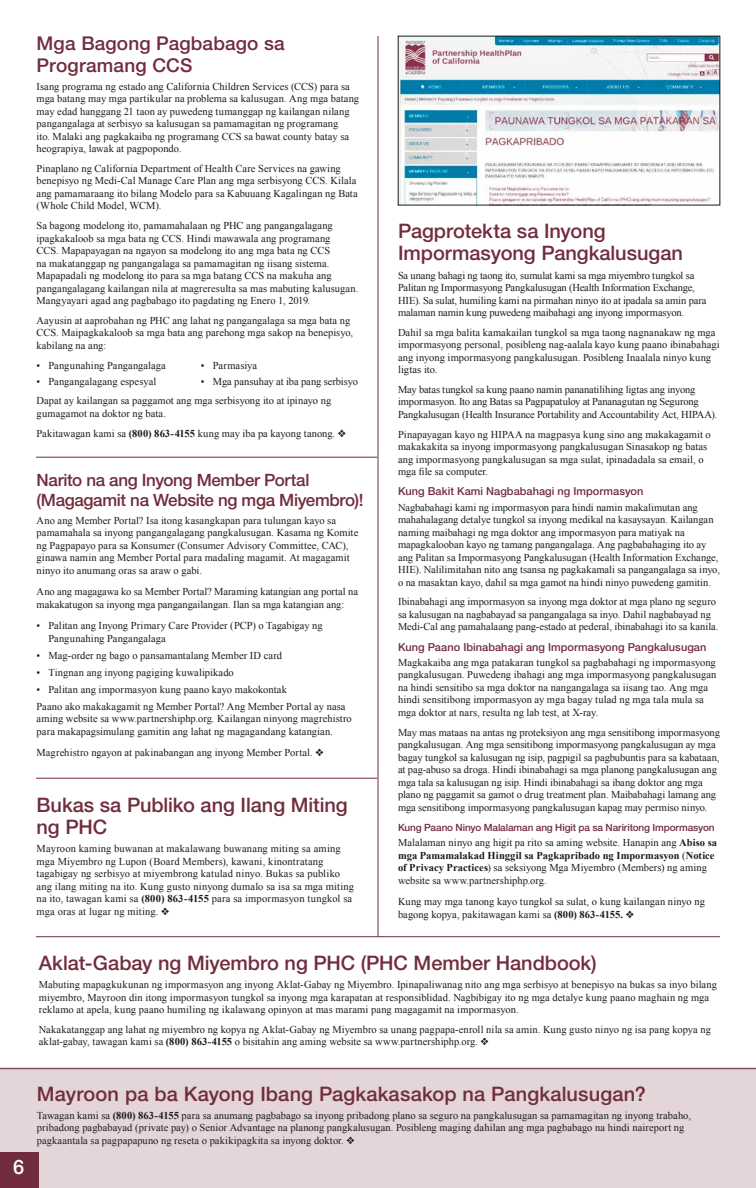
<style>
.page{position:relative;width:756px;height:1188px;background:#fff}
.page>*{position:absolute;margin:0;border:0;box-sizing:border-box;transform-origin:0 0}
.t1{font:500 20px/22px "Helvetica Neue LT Std";color:#712d3d}
.t2{font:500 20px "Helvetica Neue LT Std";color:#fff}
.t3{font:500 19px/22px "Helvetica Neue LT Std";letter-spacing:.01em;color:#712d3d}
.t4{font:500 17px/20px "Helvetica Neue LT Std";letter-spacing:-.02em;color:#712d3d}
.t5{font:500 11px "Helvetica Neue LT Std";letter-spacing:.005em;color:#712d3d}
.t6{font:10.5px/12.5px "Times New Roman";color:#1c1b1b}
.t7{font:500 10px "Helvetica Neue LT Std";letter-spacing:-.01em;color:#712d3d}
.s1{font-weight:700}
</style>
<div class="page">
<div style="left:0;top:1068px;width:756px;height:120px;background:#e3d5d8"></div>
<div style="left:0;top:1152px;width:38px;height:36px;background:#712d3d"></div>
<img style="left:400px;top:38px;width:318px;height:165px">
<hr style="left:378px;top:36px;width:1px;height:901px;background:#712d3d">
<hr style="left:36px;top:457px;width:341px;height:1px;background:#712d3d">
<hr style="left:36px;top:778px;width:341px;height:1px;background:#712d3d">
<hr style="left:36px;top:936px;width:684px;height:1px;background:#712d3d">
<hr style="left:0;top:1068px;width:756px;height:1px;background:#712d3d">
<h2 class="t3" style="left:37px;top:32px;width:250px">Mga Bagong Pagbabago sa<br>Programang CCS</h2>
<p class="t6" style="left:37px;top:80px;width:324px">Isang programa ng estado ang California Children Services (CCS) para sa mga batang may mga partikular na problema sa kalusugan. Ang mga batang may edad hanggang 21 taon ay puwedeng tumanggap ng kailangan nilang pangangalaga at serbisyo sa kalusugan sa pamamagitan ng programang<br>ito. Malaki ang pagkakaiba ng programang CCS sa bawat county batay sa heograpiya, lawak at pagpopondo.</p>
<p class="t6" style="left:37px;top:162px;width:323px">Pinaplano ng California Department of Health Care Services na gawing benepisyo ng Medi-Cal Manage Care Plan ang mga serbisyong CCS. Kilala ang pamamaraang ito bilang Modelo para sa Kabuuang Kagalingan ng Bata (Whole Child Model, WCM).</p>
<p class="t6" style="left:37px;top:219px;width:323px">Sa bagong modelong ito, pamamahalaan ng PHC ang pangangalagang ipagkakaloob sa mga bata ng CCS. Hindi mawawala ang programang<br>CCS. Mapapayagan na ngayon sa modelong ito ang mga bata ng CCS<br>na makatanggap ng pangangalaga sa pamamagitan ng iisang sistema.<br>Mapapadali ng modelong ito para sa mga batang CCS na makuha ang pangangalagang kailangan nila at magreresulta sa mas mabuting kalusugan.<br>Mangyayari agad ang pagbabago ito pagdating ng Enero 1, 2019.</p>
<p class="t6" style="left:37px;top:314px;width:318px">Aayusin at aaprobahan ng PHC ang lahat ng pangangalaga sa mga bata ng<br>CCS. Maipagkakaloob sa mga bata ang parehong mga sakop na benepisyo, kabilang na ang:</p>
<p class="t6" style="left:37px;top:359px;width:131px">• Pangunahing Pangangalaga</p>
<p class="t6" style="left:37px;top:375px;width:121px">• Pangangalagang espesyal</p>
<p class="t6" style="left:201px;top:359px;width:58px">• Parmasiya</p>
<p class="t6" style="left:37px;top:371px;width:323px;line-height:19.7px;text-indent:164px">• Mga pansuhay at iba pang serbisyo<br>Dapat ay kailangan sa paggamot ang mga serbisyong ito at ipinayo ng</p>
<p class="t6" style="left:37px;top:403px;width:311px;line-height:19.7px">gumagamot na doktor ng bata.<br>Pakitawagan kami sa <span class="s1">(800) 863-4155</span> kung may iba pa kayong tanong. ❖</p>
<h3 class="t4" style="left:37px;top:470px;width:328px">Narito na ang Inyong Member Portal (Magagamit na Website ng mga Miyembro)!</h3>
<p class="t6" style="left:37px;top:514px;width:323px">Ano ang Member Portal? Isa itong kasangkapan para tulungan kayo sa pamamahala sa inyong pangangalagang pangkalusugan. Kasama ng Komite ng Pagpapayo para sa Konsumer (Consumer Advisory Committee, CAC), ginawa namin ang Member Portal para madaling magamit. At magagamit ninyo ito anumang oras sa araw o gabi.</p>
<p class="t6" style="left:37px;top:586px;width:323px">Ano ang magagawa ko sa Member Portal? Maraming katangian ang portal na makakatugon sa inyong mga pangangailangan. Ilan sa mga katangian ang:</p>
<p class="t6" style="left:49px;top:620px;width:276px;text-indent:-12px">• Palitan ang Inyong Primary Care Provider (PCP) o Tagabigay ng<br>Pangunahing Pangangalaga</p>
<p class="t6" style="left:37px;top:649px;width:247px">• Mag-order ng bago o pansamantalang Member ID card</p>
<p class="t6" style="left:37px;top:666px;width:199px">• Tingnan ang inyong pagiging kuwalipikado</p>
<p class="t6" style="left:37px;top:681px;width:311px;line-height:17px">• Palitan ang impormasyon kung paano kayo makokontak<br>Paano ako makakagamit ng Member Portal? Ang Member Portal ay nasa</p>
<p class="t6" style="left:37px;top:713px;width:317px">aming website sa www.partnershiphp.org. Kailangan ninyong magrehistro para makapagsimulang gamitin ang lahat ng magagandang katangian.</p>
<p class="t6" style="left:37px;top:747px;width:288px">Magrehistro ngayon at pakinabangan ang inyong Member Portal. ❖</p>
<h1 class="t1" style="left:37px;top:794px;width:313px">Bukas sa Publiko ang Ilang Miting ng PHC</h1>
<p class="t6" style="left:37px;top:842px;width:319px">Mayroon kaming buwanan at makalawang buwanang miting sa aming mga Miyembro ng Lupon (Board Members), kawani, kinontratang tagabigay ng serbisyo at miyembrong katulad ninyo. Bukas sa publiko ang ilang miting na ito. Kung gusto ninyong dumalo sa isa sa mga miting na ito, tawagan kami sa <span class="s1">(800) 863-4155</span> para sa impormasyon tungkol sa mga oras at lugar ng miting. ❖</p>
<h1 class="t1" style="left:398px;top:220px;width:287px">Pagprotekta sa Inyong<br>Impormasyong Pangkalusugan</h1>
<p class="t6" style="left:398px;top:269px;width:310px">Sa unang bahagi ng taong ito, sumulat kami sa mga miyembro tungkol sa Palitan ng Impormasyong Pangkalusugan (Health Information Exchange, HIE). Sa sulat, humiling kami na pirmahan ninyo ito at ipadala sa amin para malaman namin kung puwedeng maibahagi ang inyong impormasyon.</p>
<p class="t6" style="left:398px;top:326px;width:323px">Dahil sa mga balita kamakailan tungkol sa mga taong nagnanakaw ng mga impormasyong personal, posibleng nag-aalala kayo kung paano ibinabahagi ang inyong impormasyong pangkalusugan. Posibleng Inaalala ninyo kung ligtas ito.</p>
<p class="t6" style="left:398px;top:383px;width:321px">May batas tungkol sa kung paano namin pananatilihing ligtas ang inyong impormasyon. Ito ang Batas sa Pagpapatuloy at Pananagutan ng Segurong<br>Pangkalusugan (Health Insurance Portability and Accountability Act, HIPAA).</p>
<p class="t6" style="left:398px;top:428px;width:314px">Pinapayagan kayo ng HIPAA na magpasya kung sino ang makakagamit o makakakita sa inyong impormasyong pangkalusugan Sinasakop ng batas ang impormasyong pangkalusugan sa mga sulat, ipinadadala sa email, o mga file sa computer.</p>
<p class="t5" style="left:398px;top:485px;width:247px">Kung Bakit Kami Nagbabahagi ng Impormasyon</p>
<p class="t6" style="left:398px;top:501px;width:323px">Nagbabahagi kami ng impormasyon para hindi namin makalimutan ang mahahalagang detalye tungkol sa inyong medikal na kasaysayan. Kailangan naming maibahagi ng mga doktor ang impormasyon para matiyak na mapagkalooban kayo ng tamang pangangalaga. Ang pagbabahaging ito ay ang Palitan sa Impormasyong Pangkalusugan (Health Information Exchange, HIE). Nalilimitahan nito ang tsansa ng pagkakamali sa pangangalaga sa inyo, o na masaktan kayo, dahil sa mga gamot na hindi ninyo puwedeng gamitin.</p>
<p class="t6" style="left:398px;top:595px;width:322px">Ibinabahagi ang impormasyon sa inyong mga doktor at mga plano ng seguro sa kalusugan na nagbabayad sa pangangalaga sa inyo. Dahil nagbabayad ng<br>Medi-Cal ang pamahalaang pang-estado at pederal, ibinabahagi ito sa kanila.</p>
<p class="t5" style="left:398px;top:640px;width:310px">Kung Paano Ibinabahagi ang Impormasyong Pangkalusugan</p>
<p class="t6" style="left:398px;top:656px;width:320px">Magkakaiba ang mga patakaran tungkol sa pagbabahagi ng impormasyong pangkalusugan. Puwedeng ibahagi ang mga impormasyong pangkalusugan na hindi sensitibo sa mga doktor na nangangalaga sa iisang tao. Ang mga hindi sensitibong impormasyon ay mga bagay tulad ng mga tala mula sa mga doktor at nars, resulta ng lab test, at X-ray.</p>
<p class="t6" style="left:398px;top:726px;width:323px">May mas mataas na antas ng proteksiyon ang mga sensitibong impormasyong pangkalusugan. Ang mga sensitibong impormasyong pangkalusugan ay mga bagay tungkol sa kalusugan ng isip, pagpigil sa pagbubuntis para sa kabataan, at pag-abuso sa droga. Hindi ibinabahagi sa mga planong pangkalusugan ang mga tala sa kalusugan ng isip. Hindi ibinabahagi sa ibang doktor ang mga plano ng paggamit sa gamot o drug treatment plan. Maibabahagi lamang ang mga sensitibong impormasyong pangkalusugan kapag may permiso ninyo.</p>
<p class="t7" style="left:398px;top:821px;width:318px">Kung Paano Ninyo Malalaman ang Higit pa sa Nariritong Impormasyon</p>
<p class="t6" style="left:398px;top:836px;width:320px">Malalaman ninyo ang higit pa rito sa aming website. Hanapin ang <span class="s1">Abiso sa mga Pamamalakad Hinggil sa Pagkapribado ng Impormasyon</span> (<span class="s1">Notice of Privacy Practices</span>) sa seksiyong Mga Miyembro (Members) ng aming website sa www.partnershiphp.org.</p>
<p class="t6" style="left:398px;top:895px;width:308px">Kung may mga tanong kayo tungkol sa sulat, o kung kailangan ninyo ng bagong kopya, pakitawagan kami sa <span class="s1">(800) 863-4155.</span> ❖</p>
<h1 class="t1" style="left:39px;top:952px;width:560px">Aklat-Gabay ng Miyembro ng PHC (PHC Member Handbook)</h1>
<p class="t6" style="left:39px;top:978px;width:680px">Mabuting mapagkukunan ng impormasyon ang inyong Aklat-Gabay ng Miyembro. Ipinapaliwanag nito ang mga serbisyo at benepisyo na bukas sa inyo bilang miyembro, Mayroon din itong impormasyon tungkol sa inyong mga karapatan at responsiblidad. Nagbibigay ito ng mga detalye kung paano maghain ng mga reklamo at apela, kung paano humiling ng ikalawang opinyon at mas marami pang magagamit na impormasyon.</p>
<p class="t6" style="left:39px;top:1023px;width:674px">Nakakatanggap ang lahat ng miyembro ng kopya ng Aklat-Gabay ng Miyembro sa unang pagpapa-enroll nila sa amin. Kung gusto ninyo ng isa pang kopya ng aklat-gabay, tawagan kami sa <span class="s1">(800) 863-4155</span> o bisitahin ang aming website sa www.partnershiphp.org. ❖</p>
<h1 class="t2" style="left:13px;top:1155px;width:13px">6</h1>
<h1 class="t1" style="left:37px;top:1082px;width:611px">Mayroon pa ba Kayong Ibang Pagkakasakop na Pangkalusugan?</h1>
<p class="t6" style="left:37px;top:1109px;width:656px">Tawagan kami sa <span class="s1">(800) 863-4155</span> para sa anumang pagbabago sa inyong pribadong plano sa seguro na pangkalusugan sa pamamagitan ng inyong trabaho, pribadong pagbabayad (private pay) o Senior Advantage na planong pangkalusugan. Posibleng maging dahilan ang mga pagbabago na hindi naireport ng pagkaantala sa pagpapapuno ng reseta o pakikipagkita sa inyong doktor. ❖</p>
</div>
